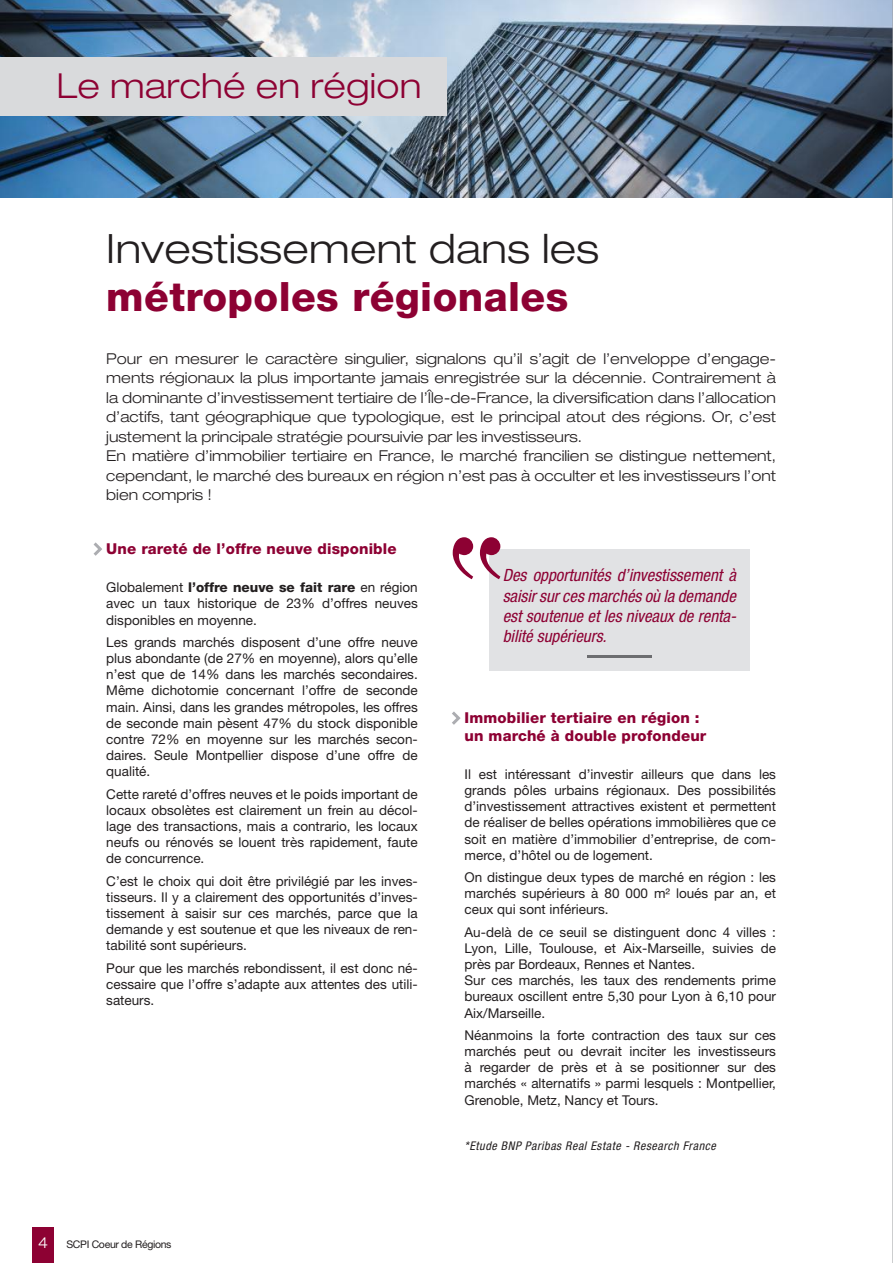
<style>
.page{position:relative;width:893px;height:1263px;background:#fff}
.page>*{position:absolute;margin:0;border:0;box-sizing:border-box;transform-origin:0 0}
.t1{font:300 expanded 40.5px "Helvetica Neue";letter-spacing:.01em;color:#231f20}
.t2{font:800 40.5px "Helvetica Neue";letter-spacing:.01em;color:#8d0133}
.t3{font:300 expanded 34.5px "Helvetica Neue";letter-spacing:.01em;color:#8d0133}
.t4{font:italic condensed 16.95px/20.2px "Helvetica Neue";color:#8d0133;text-align:justify}
.t5{font:300 expanded 15px/19.5px "Helvetica Neue";color:#231f20;text-align:justify}
.t6{font:800 15px "Helvetica Neue";letter-spacing:.01em;color:#8d0133}
.t7{font:300 expanded 15px "Helvetica Neue";color:#fff}
.t8{font:13.5px/16.2px "Helvetica Neue";color:#231f20;text-align:justify}
.t9{font:italic condensed 12px "Helvetica Neue";letter-spacing:.05em;color:#231f20}
.t10{font:10.5px "Helvetica Neue";letter-spacing:-.03em;color:#231f20}
.s1{font-weight:800}
</style>
<div class="page">
<div style="left:489px;top:549px;width:261px;height:121px;background:#e1e2e4"></div>
<img style="left:0;top:0;width:892px;height:197px">
<div style="left:0;top:57px;width:446px;height:59px;background:#d9dadc"></div>
<svg style="left:94px;top:542px;width:8px;height:14px"></svg>
<svg style="left:452px;top:711px;width:9px;height:14px"></svg>
<hr style="left:587px;top:656px;width:64px;height:2px;background:#6c6d70">
<div style="left:32px;top:1228px;width:22px;height:35px;background:#8d0133"></div>
<hr style="left:892px;top:0;width:1px;height:1263px;background:#9d9fa2">
<p class="t3" style="left:57px;top:65px;width:366px">Le marché en région</p>
<p class="t1" style="left:106px;top:224px;width:494px">Investissement dans les</p>
<p class="t2" style="left:106px;top:273px;width:463px">métropoles régionales</p>
<p class="t5" style="left:106px;top:349px;width:671px">Pour en mesurer le caractère singulier, signalons qu’il s’agit de l’enveloppe d’engage&shy;ments régionaux la plus importante jamais enregistrée sur la décennie. Contrairement à la dominante d’investissement tertiaire de l’Île-de-France, la diversification dans l’allocation d’actifs, tant géographique que typologique, est le principal atout des régions. Or, c’est justement la principale stratégie poursuivie par les investisseurs.</p>
<p class="t5" style="left:106px;top:446px;width:671px">En matière d’immobilier tertiaire en France, le marché francilien se distingue nettement, cependant, le marché des bureaux en région n’est pas à occulter et les investisseurs l’ont bien compris !</p>
<p class="t6" style="left:106px;top:540px;width:292px">Une rareté de l’offre neuve disponible</p>
<p class="t8" style="left:106px;top:579px;width:313px">Globalement <span class="s1">l’offre neuve se fait rare</span> en région avec un taux historique de 23% d’offres neuves disponibles en moyenne.</p>
<p class="t8" style="left:106px;top:634px;width:313px">Les grands marchés disposent d’une offre neuve plus abondante (de 27% en moyenne), alors qu’elle n’est que de 14% dans les marchés secondaires.<br>Même dichotomie concernant l’offre de seconde main. Ainsi, dans les grandes métropoles, les offres de seconde main pèsent 47% du stock disponible contre 72% en moyenne sur les marchés secon&shy;daires. Seule Montpellier dispose d’une offre de qualité.</p>
<p class="t8" style="left:106px;top:785px;width:313px">Cette rareté d’offres neuves et le poids important de locaux obsolètes est clairement un frein au décol&shy;lage des transactions, mais a contrario, les locaux neufs ou rénovés se louent très rapidement, faute de concurrence.</p>
<p class="t8" style="left:106px;top:872px;width:313px">C’est le choix qui doit être privilégié par les inves&shy;tisseurs. Il y a clairement des opportunités d’inves&shy;tissement à saisir sur ces marchés, parce que la demande y est soutenue et que les niveaux de ren&shy;tabilité sont supérieurs.</p>
<p class="t8" style="left:106px;top:959px;width:313px">Pour que les marchés rebondissent, il est donc né&shy;cessaire que l’offre s’adapte aux attentes des utili&shy;sateurs.</p>
<p class="t7" style="left:38px;top:1234px;width:12px">4</p>
<p class="t10" style="left:66px;top:1238px;width:107px">SCPI Coeur de Régions</p>
<p class="t4" style="left:503px;top:565px;width:235px">Des opportunités d’investissement à saisir sur ces marchés où la demande est soutenue et les niveaux de renta&shy;bilité supérieurs.</p>
<p class="t6" style="left:465px;top:709px;width:236px">Immobilier tertiaire en région :</p>
<p class="t6" style="left:465px;top:727px;width:243px">un marché à double profondeur</p>
<p class="t8" style="left:465px;top:766px;width:313px">Il est intéressant d’investir ailleurs que dans les grands pôles urbains régionaux. Des possibilités d’investissement attractives existent et permettent de réaliser de belles opérations immobilières que ce soit en matière d’immobilier d’entreprise, de com&shy;merce, d’hôtel ou de logement.</p>
<p class="t8" style="left:465px;top:869px;width:313px">On distingue deux types de marché en région : les marchés supérieurs à 80 000 m² loués par an, et ceux qui sont inférieurs.</p>
<p class="t8" style="left:465px;top:923px;width:313px">Au-delà de ce seuil se distinguent donc 4 villes :<br>Lyon, Lille, Toulouse, et Aix-Marseille, suivies de près par Bordeaux, Rennes et Nantes.</p>
<p class="t8" style="left:465px;top:972px;width:313px">Sur ces marchés, les taux des rendements prime bureaux oscillent entre 5,30 pour Lyon à 6,10 pour Aix/Marseille.</p>
<p class="t8" style="left:465px;top:1027px;width:313px">Néanmoins la forte contraction des taux sur ces marchés peut ou devrait inciter les investisseurs à regarder de près et à se positionner sur des marchés « alternatifs » parmi lesquels : Montpellier, Grenoble, Metz, Nancy et Tours.</p>
<p class="t9" style="left:465px;top:1139px;width:253px">*Etude BNP Paribas Real Estate - Research France</p>
</div>
